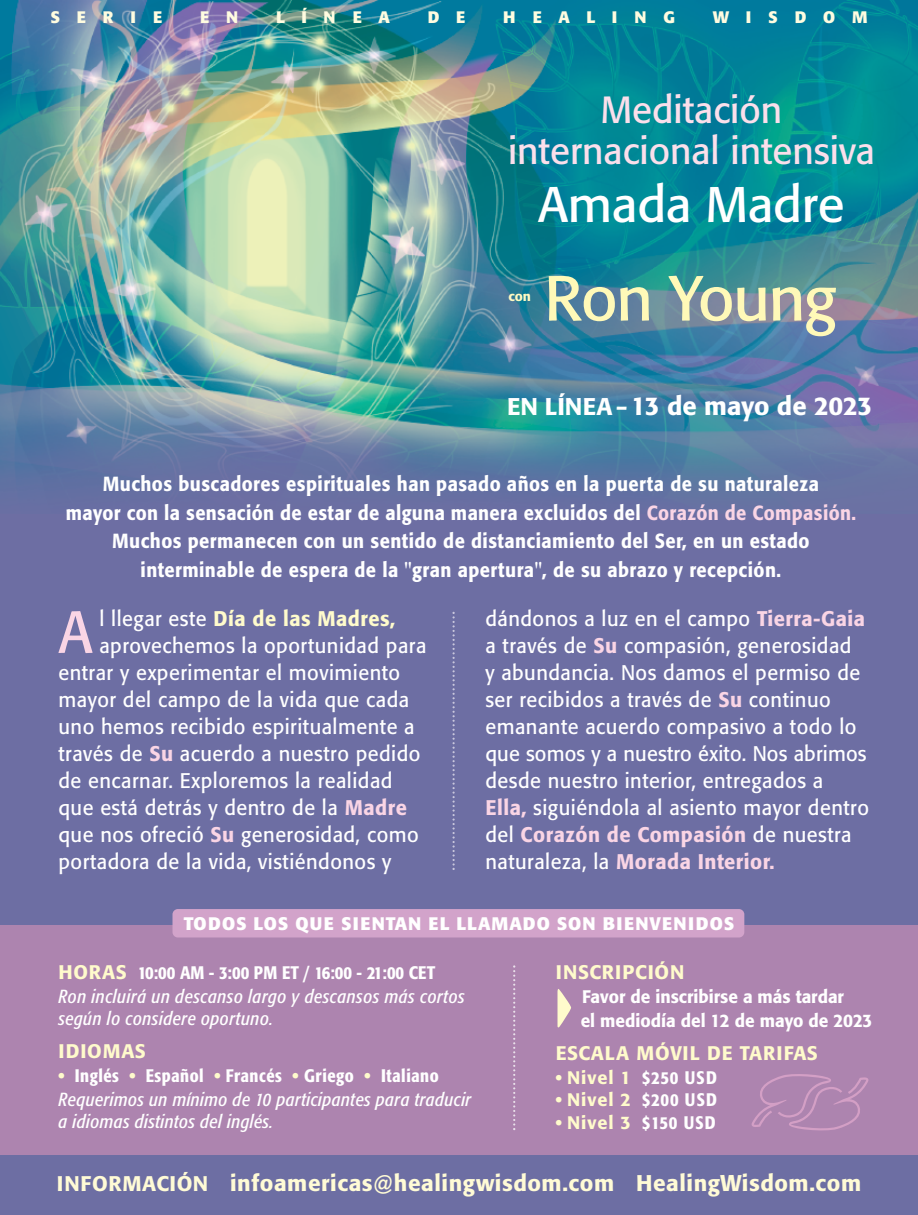
<style>
.page{position:relative;width:918px;height:1215px;background:#fff}
.page>*{position:absolute;margin:0;border:0;box-sizing:border-box;transform-origin:0 0}
.t1{font:63px "Formata";letter-spacing:-.02em;color:#fff9b8}
.t2{font:59.1px "Formata";color:#fad5e5;scale:.95 1}
.t3{font:49.5px "Formata";letter-spacing:-.005em;color:#fff}
.t4{font:37.5px/40.5px "Formata";color:#fbdfeb;text-align:center}
.t5{font:500 25.5px "Formata";color:#fff}
.t6{font:500 22.5px "Formata";letter-spacing:.025em;color:#fffbd6}
.t7{font:21px/27px "Formata";letter-spacing:.025em;color:#fff;scale:.95 1}
.t8{font:500 21px "Formata";letter-spacing:.025em;color:#fffbcc;scale:.95 1}
.t9{font:500 20.25px/28.5px "Formata";letter-spacing:.025em;color:#fff;text-align:center;scale:.9 1}
.t10{font:500 19.5px "Formata";letter-spacing:.04em;color:#fffbcc}
.t11{font:italic condensed 18.75px/22.5px "Formata";letter-spacing:.02em;color:#fff}
.t12{font:500 condensed 18px "Formata";letter-spacing:.03em;color:#fff}
.t13{font:500 18px/24px "Formata";color:#fff;scale:.95 1}
.t14{font:700 18px "Formata";letter-spacing:.07em;color:#fff}
.t15{font:500 condensed 18px "Formata";color:#fff}
.t16{font:700 16.5px "Formata";letter-spacing:1.02em;color:#fffce0}
.t17{font:500 13.5px "Formata";color:#fffac1}
.s1{font-size:24px}
.s2{color:#fad5e5}
.s3{font-weight:400;color:#fff}
.s4{font-weight:500;color:#fad5e5}
.s5{font-stretch:normal;font-size:19.5px;color:#fffbcc}
.s6{color:#fffbcc}
.s7{font-stretch:normal;color:#fffbcc}
.s8{font-size:21px}
</style>
<div class="page">
<img style="left:0;top:0;width:918px;height:515px">
<div style="left:0;top:515px;width:918px;height:700px;background:#6d6ea3"></div>
<div style="left:0;top:925px;width:918px;height:229px;background:#ad84af"></div>
<div style="left:172px;top:909px;width:572px;height:29px;background:#d2a3ca;border-radius:5px"></div>
<svg style="left:452px;top:612px;width:3px;height:258px"></svg>
<svg style="left:513px;top:965px;width:2px;height:165px"></svg>
<svg style="left:558px;top:989px;width:13px;height:39px"></svg>
<svg style="left:751px;top:1074px;width:118px;height:57px"></svg>
<p class="t16" style="left:50px;top:10px;width:113px">SERIE</p>
<p class="t16" style="left:200px;top:10px;width:40px">E N</p>
<p class="t16" style="left:276px;top:10px;width:115px">LÍNEA</p>
<p class="t16" style="left:428px;top:10px;width:39px">D E</p>
<p class="t16" style="left:503px;top:10px;width:173px">HEALING</p>
<p class="t16" style="left:713px;top:10px;width:156px">WISDOM</p>
<h3 class="t4" style="left:508px;top:93px;width:369px">Meditación internacional intensiva</h3>
<h3 class="t3" style="left:538px;top:184px;width:308px">Amada Madre</h3>
<p class="t17" style="left:508px;top:290px;width:24px">con</p>
<h1 class="t1" style="left:544px;top:272px;width:294px">Ron Young</h1>
<p class="t5" style="left:507px;top:395px;width:367px"><span class="s1">EN LÍNEA–</span> 13 de mayo de 2023</p>
<p class="t9" style="left:66px;top:471px;width:880px">Muchos buscadores espirituales han pasado años en la puerta de su naturaleza<br>mayor con la sensación de estar de alguna manera excluidos del <span class="s2">Corazón de Compasión.<br></span>Muchos permanecen con un sentido de distanciamiento del Ser, en un estado interminable de espera de la "gran apertura", de su abrazo y recepción.</p>
<h2 class="t2" style="left:59px;top:607px;width:37px">A</h2>
<p class="t8" style="left:99px;top:610px;width:313px"><span class="s3">l llegar este</span> Día de las Madres,</p>
<p class="t7" style="left:99px;top:634px;width:346px">aprovechemos la oportunidad para</p>
<p class="t7" style="left:59px;top:661px;width:361px">entrar y experimentar el movimiento</p>
<p class="t7" style="left:58px;top:688px;width:371px">mayor del campo de la vida que cada</p>
<p class="t7" style="left:58px;top:715px;width:376px">uno hemos recibido espiritualmente a</p>
<p class="t7" style="left:58px;top:742px;width:383px">través de <span class="s4">Su</span> acuerdo a nuestro pedido</p>
<p class="t7" style="left:58px;top:769px;width:353px">de encarnar. Exploremos la realidad</p>
<p class="t7" style="left:58px;top:796px;width:368px">que está detrás y dentro de la <span class="s4">Madre</span></p>
<p class="t7" style="left:58px;top:823px;width:381px">que nos ofreció <span class="s4">Su</span> generosidad, como</p>
<p class="t7" style="left:58px;top:850px;width:352px">portadora de la vida, vistiéndonos y</p>
<p class="t7" style="left:485px;top:607px;width:405px">dándonos a luz en el campo <span class="s4">Tierra-Gaia </span>a través de <span class="s4">Su</span> compasión, generosidad<br>y abundancia. Nos damos el permiso de ser recibidos a través de <span class="s4">Su</span> continuo emanante acuerdo compasivo a todo lo que somos y a nuestro éxito. Nos abrimos desde nuestro interior, entregados a <span class="s4">Ella,</span> siguiéndola al asiento mayor dentro del <span class="s4">Corazón de Compasión</span> de nuestra naturaleza, la <span class="s4">Morada Interior.</span></p>
<p class="t14" style="left:184px;top:916px;width:552px">TODOS LOS QUE SIENTAN EL LLAMADO SON BIENVENIDOS</p>
<p class="t15" style="left:59px;top:965px;width:378px"><span class="s5">HORAS</span> 10:00 AM - 3:00 PM ET / 16:00 - 21:00 CET</p>
<p class="t11" style="left:59px;top:986px;width:408px">Ron incluirá un descanso largo y descansos más cortos según lo considere oportuno.</p>
<p class="t10" style="left:59px;top:1042px;width:89px">IDIOMAS</p>
<p class="t12" style="left:59px;top:1069px;width:382px"><span class="s6">•</span> Inglés <span class="s6">•</span> Español <span class="s6">•</span> Francés <span class="s6">•</span> Griego <span class="s6">•</span> Italiano</p>
<p class="t11" style="left:59px;top:1090px;width:414px">Requerimos un mínimo de 10 participantes para traducir a idiomas distintos del inglés.</p>
<p class="t10" style="left:556px;top:963px;width:130px">INSCRIPCIÓN</p>
<p class="t13" style="left:581px;top:986px;width:309px">Favor de inscribirse a más tardar<br>el mediodía del 12 de mayo de 2023</p>
<p class="t10" style="left:556px;top:1044px;width:264px">ESCALA MÓVIL DE TARIFAS</p>
<p class="t12" style="left:556px;top:1070px;width:163px"><span class="s6">•</span> <span class="s7">Nivel 1</span> $250 USD</p>
<p class="t12" style="left:556px;top:1093px;width:163px"><span class="s6">•</span> <span class="s7">Nivel 2</span> $200 USD</p>
<p class="t12" style="left:556px;top:1115px;width:162px"><span class="s6">•</span> <span class="s7">Nivel 3</span> $150 USD</p>
<p class="t6" style="left:57px;top:1174px;width:806px"><span class="s8">INFORMACIÓN</span> infoamericas@healingwisdom.com HealingWisdom.com</p>
</div>
